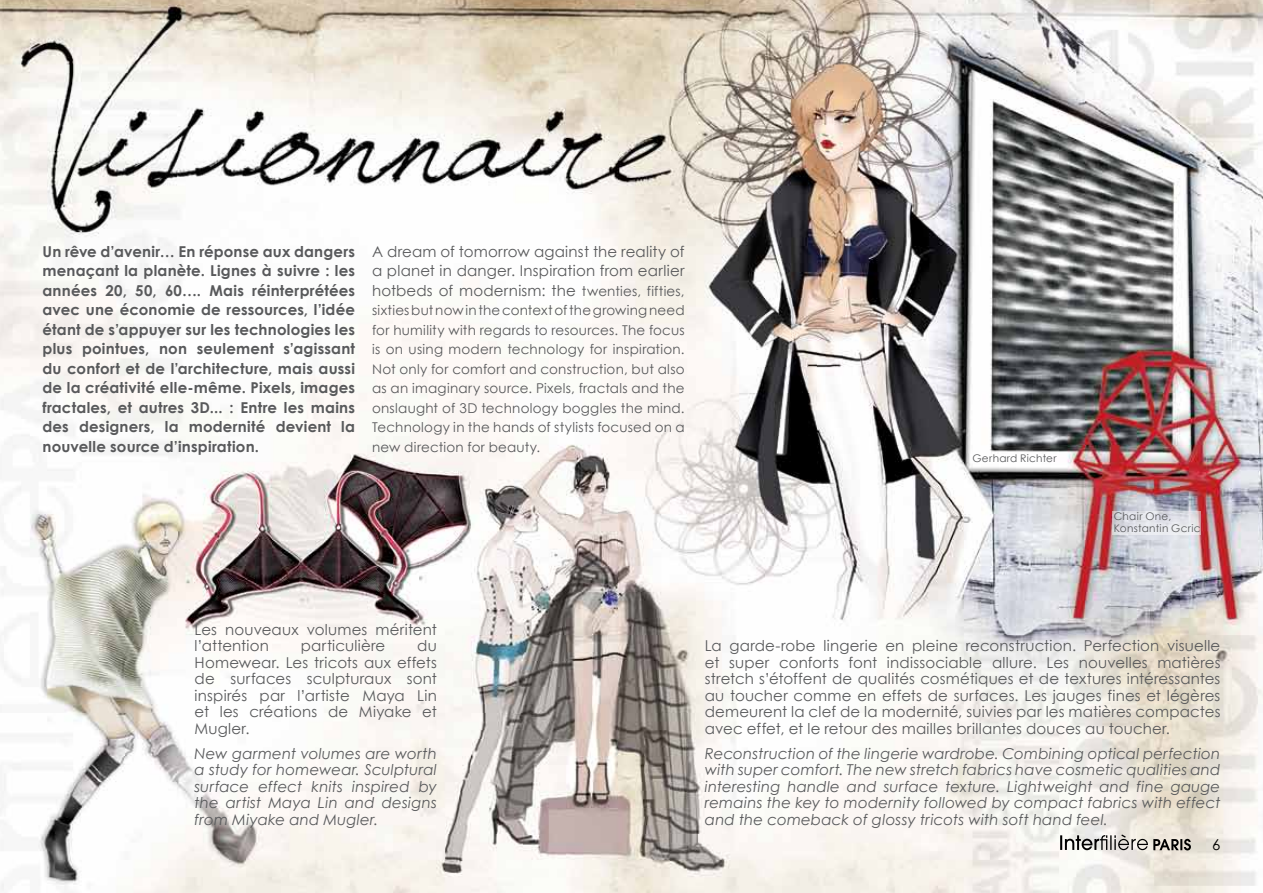
<style>
.page{position:relative;width:1263px;height:893px;background:#fff}
.page>*{position:absolute;margin:0;border:0;box-sizing:border-box;transform-origin:0 0}
.t1{font:15px/16.5px "Century Gothic";letter-spacing:.015em;color:#58595b;text-align:justify}
.t2{font:italic 15px/16.5px "Century Gothic";letter-spacing:.01em;color:#58595b;text-align:justify}
.t3{font:700 15px/19.5px "Century Gothic";letter-spacing:.015em;color:#58595b;text-align:justify}
.t4{font:15px "Century Gothic";color:#000}
.t5{font:13.5px/19.5px "Century Gothic";letter-spacing:.015em;color:#58595b;text-align:justify}
.t6{font:10.5px/12px "Century Gothic";letter-spacing:.025em;color:#58595b}
.s1{font-size:13.5px}
</style>
<div class="page">
<img style="left:0;top:0;width:1263px;height:893px">
<svg style="left:1112px;top:511px;width:89px;height:24px;fill:#e3e5ea"></svg>
<svg style="left:1060px;top:834px;width:131px;height:16px"></svg>
<p class="t3" style="left:43px;top:241px;width:314px">Un rêve d’avenir… En réponse aux dangers menaçant la planète. Lignes à suivre : les années 20, 50, 60…. Mais réinterprétées avec une économie de ressources, l’idée étant de s’appuyer sur les technologies les plus pointues, non seulement s’agissant du confort et de l’architecture, mais aussi de la créativité elle-même. Pixels, images fractales, et autres 3D... : Entre les mains des designers, la modernité devient la nouvelle source d’inspiration.</p>
<p class="t1" style="left:372px;top:242px;width:314px;line-height:19.5px">A dream of tomorrow against the reality of a planet in danger. Inspiration from earlier hotbeds of modernism: the <span class="s1">twenties, fifties,</span></p>
<p class="t5" style="left:372px;top:301px;width:314px">sixties but now in the context of the growing need for humility with regards to resources. The focus is on using modern technology for inspiration.<br>Not only for comfort and construction, but also as an imaginary source. Pixels, fractals and the onslaught of 3D technology boggles the mind.<br>Technology in the hands of stylists focused on a new direction for beauty.</p>
<p class="t6" style="left:972px;top:452px;width:86px">Gerhard Richter</p>
<p class="t6" style="left:1114px;top:510px;width:88px">Chair One,<br>Konstantin Gcric</p>
<p class="t1" style="left:195px;top:621px;width:244px">Les nouveaux volumes méritent l’attention</p>
<p class="t1" style="left:301px;top:637px;width:86px">particulière</p>
<p class="t1" style="left:195px;top:637px;width:244px;text-indent:223px">du Homewear. Les tricots aux effets de surfaces sculpturaux sont inspirés par l’artiste Maya Lin et les créations de Miyake et Mugler.</p>
<p class="t2" style="left:195px;top:745px;width:244px">New garment volumes are worth a study for homewear. Sculptural surface effect knits inspired by the artist Maya Lin and designs from Miyake and Mugler.</p>
<p class="t1" style="left:705px;top:637px;width:517px">La garde-robe lingerie en pleine reconstruction. Perfection visuelle et super conforts font indissociable allure. Les nouvelles matières stretch s’étoffent de qualités cosmétiques et de textures intéressantes au toucher comme en effets de surfaces. Les jauges fines et légères demeurent la clef de la modernité, suivies par les matières compactes avec effet, et le retour des mailles brillantes douces au toucher.</p>
<p class="t2" style="left:705px;top:745px;width:517px">Reconstruction of the lingerie wardrobe. Combining optical perfection with super comfort. The new stretch fabrics have cosmetic qualities and interesting handle and surface texture. Lightweight and fine gauge remains the key to modernity followed by compact fabrics with effect and the comeback of glossy tricots with soft hand feel.</p>
<p class="t4" style="left:1212px;top:836px;width:10px">6</p>
</div>
